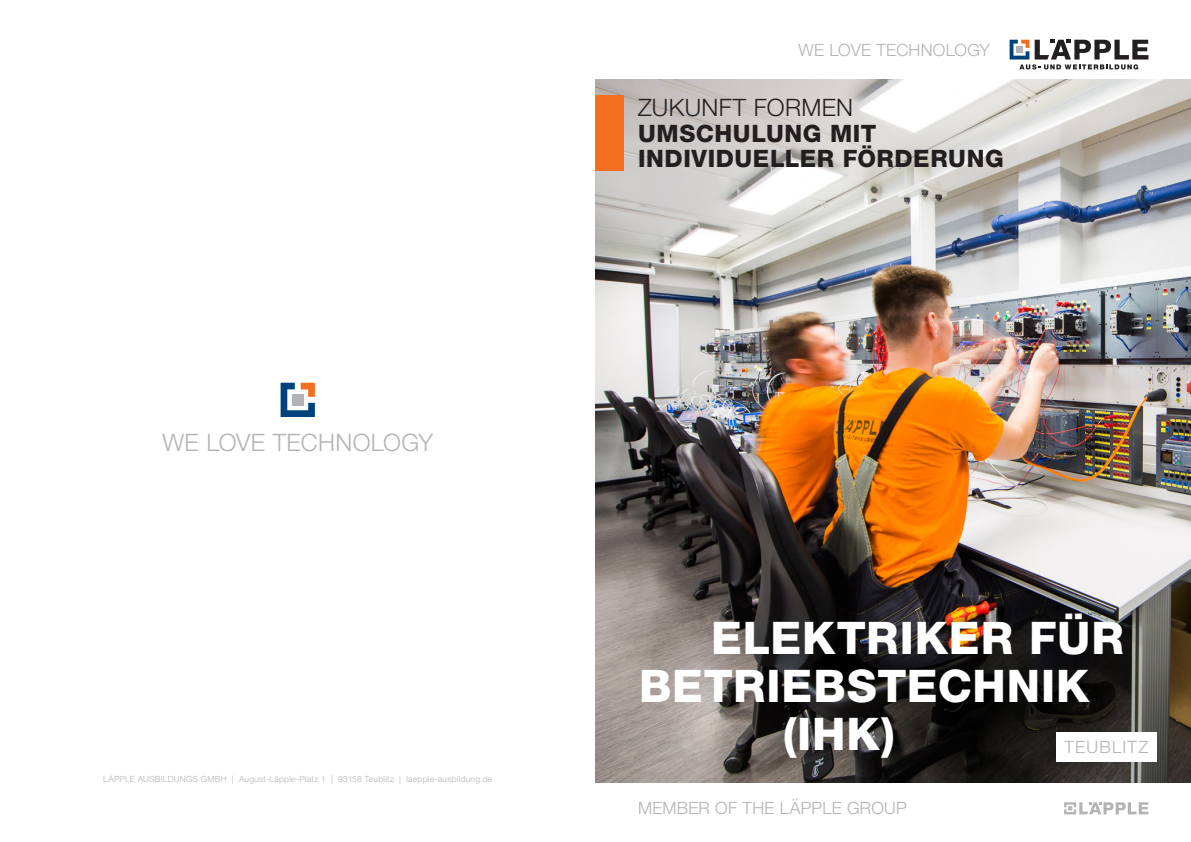
<style>
.page{position:relative;width:1191px;height:842px;background:#fff}
.page>*{position:absolute;margin:0;border:0;box-sizing:border-box;transform-origin:0 0}
.t1{font:800 45px "Helvetica Neue LT Pro";letter-spacing:.02em;color:#fff}
.LÄPPLE_CD_Headline{font:800 24px "Helvetica Neue LT Pro";letter-spacing:.025em;color:#231f20}
.LÄPPLE_CD_Headline-2{font:300 24px "Helvetica Neue LT Pro";letter-spacing:.015em;color:#b2b3b7}
.LÄPPLE_CD_Headline-3{font:300 24px "Helvetica Neue LT Pro";letter-spacing:.015em;color:#231f20}
.LÄPPLE_CD_Slogan_Titel{font:300 17px "Helvetica Neue LT Pro";letter-spacing:.08em;color:#b2b3b7}
.LÄPPLE_CD_Slogan_Titel-2{font:300 16.9px "Helvetica Neue LT Pro";letter-spacing:.015em;color:#b2b3b7}
.LÄPPLE_CD_Fliesstext{font:300 8.5px "Helvetica Neue LT Pro";letter-spacing:.035em;color:#b2b3b7}
</style>
<div class="page">
<img style="left:595px;top:79px;width:596px;height:703px">
<div style="left:595px;top:95px;width:29px;height:76px;background:#f36e21"></div>
<svg style="left:1009px;top:40px;width:139px;height:30px"></svg>
<svg style="left:1064px;top:802px;width:84px;height:12px"></svg>
<svg style="left:281px;top:383px;width:34px;height:34px"></svg>
<div style="left:292px;top:394px;width:12px;height:12px;background:#b2b3b7"></div>
<div style="left:1056px;top:733px;width:101px;height:29px;background:#fff"></div>
<p class="LÄPPLE_CD_Headline-2" style="left:162px;top:428px;width:272px">WE LOVE TECHNOLOGY</p>
<p class="LÄPPLE_CD_Fliesstext" style="left:103px;top:774px;width:390px">LÄPPLE AUSBILDUNGS GMBH | August-Läpple-Platz 1 | 93158 Teublitz | laepple-ausbildung.de</p>
<p class="LÄPPLE_CD_Slogan_Titel-2" style="left:798px;top:39px;width:193px">WE LOVE TECHNOLOGY</p>
<p class="LÄPPLE_CD_Headline-3" style="left:638px;top:93px;width:216px">ZUKUNFT FORMEN</p>
<p class="LÄPPLE_CD_Headline" style="left:638px;top:119px;width:240px">UMSCHULUNG MIT</p>
<p class="LÄPPLE_CD_Headline" style="left:638px;top:144px;width:367px">INDIVIDUELLER FÖRDERUNG</p>
<p class="t1" style="left:711px;top:611px;width:414px">ELEKTRIKER FÜR</p>
<p class="t1" style="left:639px;top:659px;width:452px">BETRIEBSTECHNIK</p>
<p class="t1" style="left:783px;top:707px;width:113px">(IHK)</p>
<p class="LÄPPLE_CD_Slogan_Titel" style="left:1064px;top:737px;width:85px">TEUBLITZ</p>
<p class="LÄPPLE_CD_Slogan_Titel-2" style="left:638px;top:798px;width:270px">MEMBER OF THE LÄPPLE GROUP</p>
</div>
